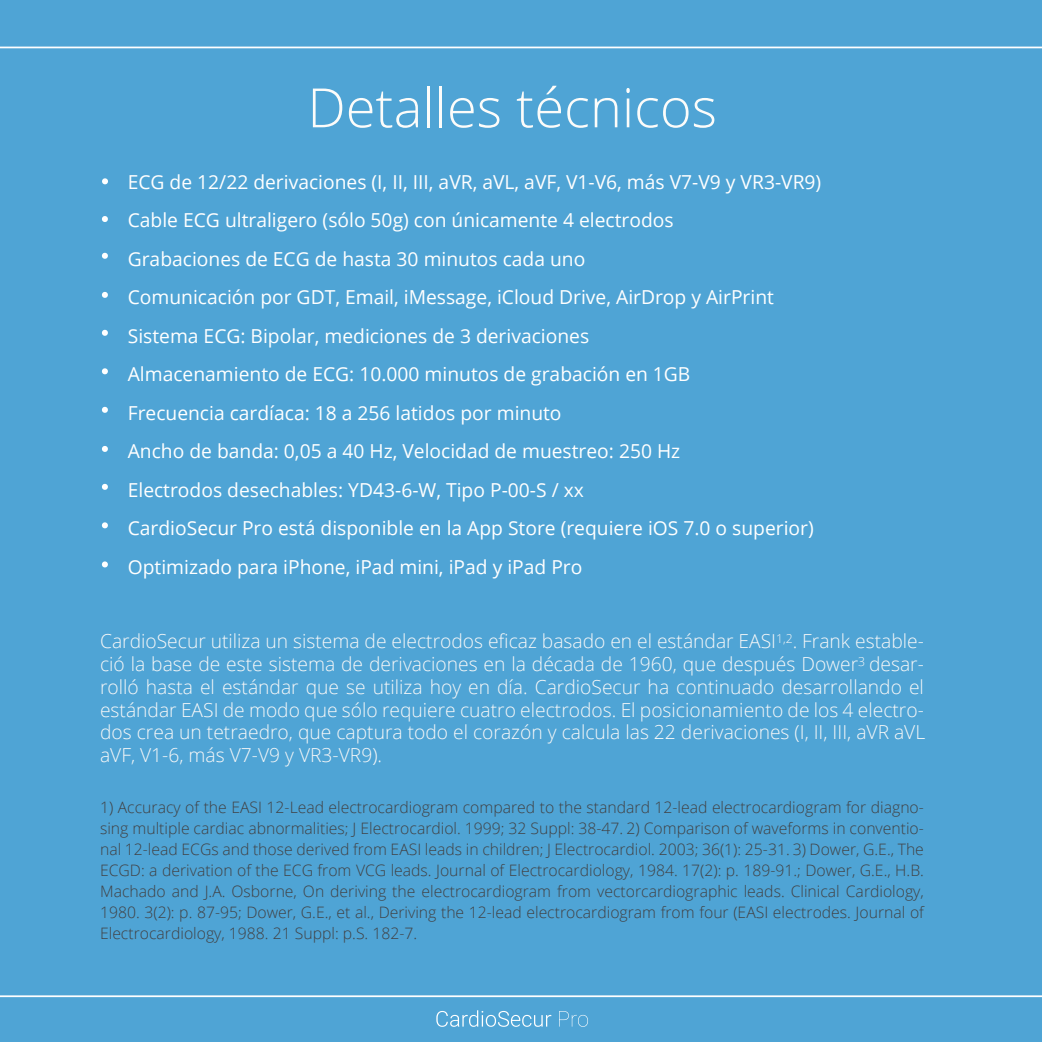
<style>
.page{position:relative;width:1042px;height:1042px;background:#4fa4d5}
.page>*{position:absolute;margin:0;border:0;box-sizing:border-box;transform-origin:0 0}
.t1{font:300 54.25px "Open Sans";color:#fcfcfa}
.t2{font:19.25px/38.5px "Open Sans";color:#fff}
.t3{font:300 19.25px/22.8px "Open Sans";color:#f8f8f8;text-align:justify}
.t4{font:300 15.75px/21px "Open Sans";color:#414042;text-align:justify}
</style>
<div class="page">
<svg style="left:436px;top:1010px;width:115px;height:17px"></svg>
<svg style="left:559px;top:1011px;width:29px;height:16px"></svg>
<hr style="left:0;top:47px;width:1042px;height:1px;background:#fff">
<hr style="left:0;top:995px;width:1042px;height:2px;background:#fff">
<svg style="left:102px;top:178px;width:6px;height:7px"></svg>
<svg style="left:102px;top:216px;width:6px;height:6px"></svg>
<svg style="left:101px;top:252px;width:7px;height:7px"></svg>
<svg style="left:102px;top:291px;width:6px;height:7px"></svg>
<svg style="left:102px;top:329px;width:6px;height:7px"></svg>
<svg style="left:101px;top:368px;width:7px;height:7px"></svg>
<svg style="left:102px;top:406px;width:6px;height:7px"></svg>
<svg style="left:102px;top:446px;width:6px;height:6px"></svg>
<svg style="left:102px;top:483px;width:6px;height:7px"></svg>
<svg style="left:101px;top:522px;width:7px;height:7px"></svg>
<svg style="left:101px;top:561px;width:7px;height:7px"></svg>
<h1 class="t1" style="left:307px;top:69px;width:411px">Detalles técnicos</h1>
<p class="t2" style="left:128px;top:162px;width:695px">ECG de 12/22 derivaciones (I, II, III, aVR, aVL, aVF, V1-V6, más V7-V9 y VR3-VR9)<br>Cable ECG ultraligero (sólo 50g) con únicamente 4 electrodos<br>Grabaciones de ECG de hasta 30 minutos cada uno<br>Comunicación por GDT, Email, iMessage, iCloud Drive, AirDrop y AirPrint Sistema ECG: Bipolar, mediciones de 3 derivaciones<br>Almacenamiento de ECG: 10.000 minutos de grabación en 1GB<br>Frecuencia cardíaca: 18 a 256 latidos por minuto<br>Ancho de banda: 0,05 a 40 Hz, Velocidad de muestreo: 250 Hz<br>Electrodos desechables: YD43-6-W, Tipo P-00-S / xx<br>CardioSecur Pro está disponible en la App Store (requiere iOS 7.0 o superior)<br>Optimizado para iPhone, iPad mini, iPad y iPad Pro</p>
<p class="t3" style="left:100px;top:629px;width:827px">CardioSecur utiliza un sistema de electrodos eficaz basado en el estándar EASI<sup>1,2</sup>. Frank estable&shy;ció la base de este sistema de derivaciones en la década de 1960, que después Dower<sup>3</sup> desar&shy;rolló hasta el estándar que se utiliza hoy en día. CardioSecur ha continuado desarrollando el estándar EASI de modo que sólo requiere cuatro electrodos. El posicionamiento de los 4 electro&shy;dos crea un tetraedro, que captura todo el corazón y calcula las 22 derivaciones (I, II, III, aVR aVL aVF, V1-6, más V7-V9 y VR3-VR9).</p>
<p class="t4" style="left:100px;top:796px;width:825px">1) Accuracy of the EASI 12-Lead electrocardiogram compared to the standard 12-lead electrocardiogram for diagno&shy;sing multiple cardiac abnormalities; J Electrocardiol. 1999; 32 Suppl: 38-47. 2) Comparison of waveforms in conventio&shy;nal 12-lead ECGs and those derived from EASI leads in children; J Electrocardiol. 2003; 36(1): 25-31. 3) Dower, G.E., The ECGD: a derivation of the ECG from VCG leads. Journal of Electrocardiology, 1984. 17(2): p. 189-91.; Dower, G.E., H.B.<br>Machado and J.A. Osborne, On deriving the electrocardiogram from vectorcardiographic leads. Clinical Cardiology, 1980. 3(2): p. 87-95; Dower, G.E., et al., Deriving the 12-lead electrocardiogram from four (EASI electrodes. Journal of Electrocardiology, 1988. 21 Suppl: p.S. 182-7.</p>
</div>
